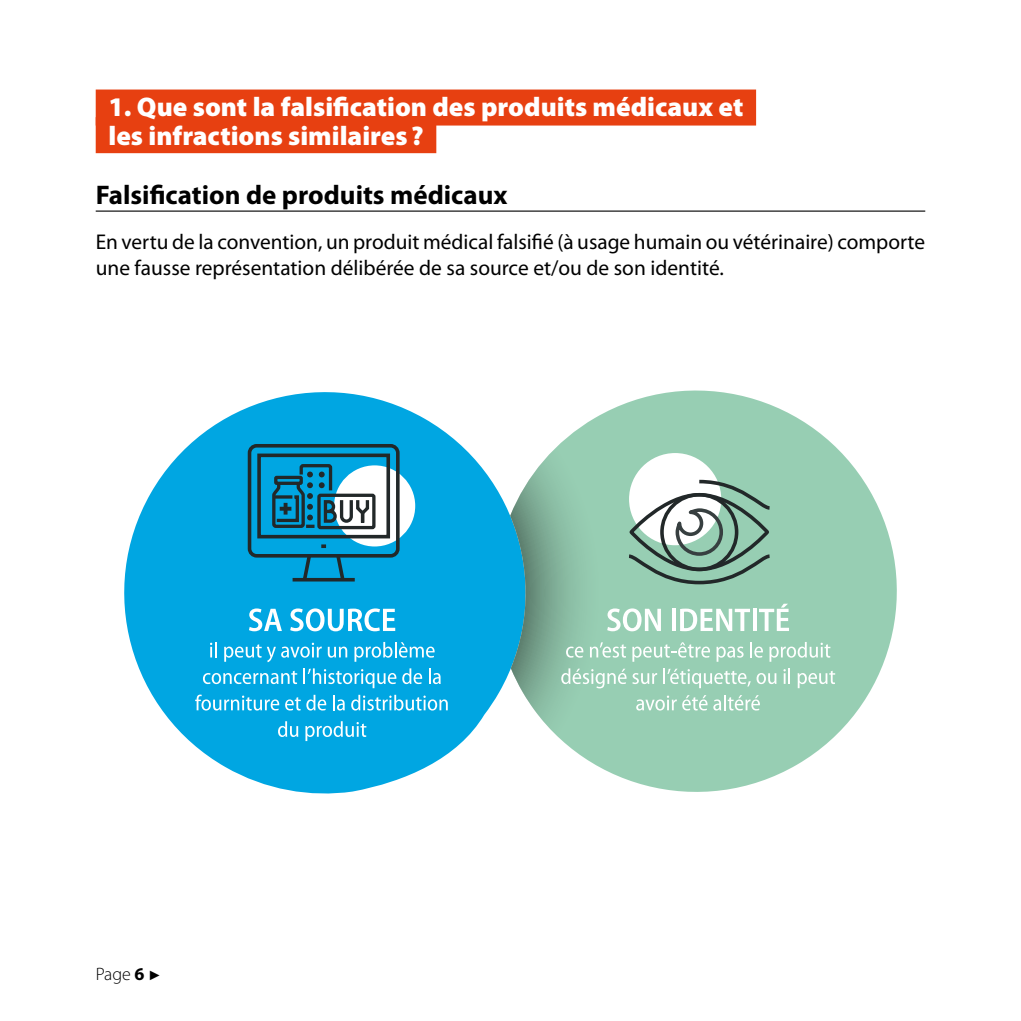
<style>
.page{position:relative;width:1021px;height:1021px;background:#fff}
.page>*{position:absolute;margin:0;border:0;box-sizing:border-box;transform-origin:0 0}
.t1{font:900 27px/29.2px "Myriad Pro";color:#fff}
.t2{font:700 27px "Myriad Pro";color:#000}
.t3{font:21.38px/25.9px "Myriad Pro";color:#000}
.t4{font:300 18px "Myriad Pro";color:#000}
.s1{font-weight:700}
.s2{font-family:"Arial";font-weight:400;font-size:13.5px}
</style>
<div class="page">
<div style="left:96px;top:89px;width:660px;height:36px;background:#e74011"></div>
<div style="left:96px;top:117px;width:340px;height:36px;background:#e74011"></div>
<hr style="left:96px;top:210px;width:829px;height:2px;background:#000">
<svg style="left:124px;top:392px;width:386px;height:402px;fill:#00a6e2"></svg>
<svg style="left:510px;top:390px;width:386px;height:401px"></svg>
<svg style="left:607px;top:608px;width:54px;height:23px"></svg>
<svg style="left:671px;top:608px;width:4px;height:23px"></svg>
<svg style="left:680px;top:608px;width:70px;height:23px"></svg>
<svg style="left:752px;top:608px;width:4px;height:23px"></svg>
<svg style="left:759px;top:603px;width:30px;height:28px"></svg>
<svg style="left:566px;top:646px;width:17px;height:11px"></svg>
<svg style="left:590px;top:642px;width:36px;height:15px"></svg>
<svg style="left:632px;top:642px;width:78px;height:19px"></svg>
<svg style="left:716px;top:646px;width:27px;height:15px"></svg>
<svg style="left:750px;top:642px;width:13px;height:15px"></svg>
<svg style="left:769px;top:642px;width:61px;height:19px"></svg>
<svg style="left:561px;top:668px;width:65px;height:20px"></svg>
<svg style="left:632px;top:673px;width:25px;height:11px"></svg>
<svg style="left:663px;top:668px;width:87px;height:20px;background:#afd9c4"></svg>
<svg style="left:756px;top:673px;width:20px;height:11px"></svg>
<svg style="left:783px;top:668px;width:7px;height:16px"></svg>
<svg style="left:797px;top:670px;width:38px;height:18px"></svg>
<svg style="left:636px;top:695px;width:40px;height:15px"></svg>
<svg style="left:682px;top:695px;width:25px;height:15px"></svg>
<svg style="left:713px;top:694px;width:47px;height:16px"></svg>
<svg style="left:249px;top:608px;width:33px;height:23px"></svg>
<svg style="left:290px;top:608px;width:105px;height:23px"></svg>
<svg style="left:210px;top:642px;width:7px;height:15px"></svg>
<svg style="left:224px;top:642px;width:98px;height:20px;background:#34b8e7"></svg>
<svg style="left:328px;top:646px;width:19px;height:11px"></svg>
<svg style="left:354px;top:642px;width:80px;height:19px;background:#40bce9"></svg>
<svg style="left:203px;top:670px;width:94px;height:14px"></svg>
<svg style="left:303px;top:668px;width:93px;height:20px;background:#3abae8"></svg>
<svg style="left:402px;top:668px;width:20px;height:16px"></svg>
<svg style="left:429px;top:668px;width:11px;height:16px"></svg>
<svg style="left:195px;top:694px;width:84px;height:16px"></svg>
<svg style="left:285px;top:694px;width:41px;height:16px"></svg>
<svg style="left:333px;top:694px;width:12px;height:16px"></svg>
<svg style="left:351px;top:694px;width:97px;height:16px;background:#47beea"></svg>
<svg style="left:278px;top:721px;width:20px;height:16px"></svg>
<svg style="left:305px;top:721px;width:61px;height:20px"></svg>
<div style="left:629px;top:453px;width:92px;height:92px;background:#fff;border-radius:50%"></div>
<svg style="left:625px;top:478px;width:148px;height:108px"></svg>
<div style="left:660px;top:493px;width:78px;height:78px;border:4px solid #222829;border-radius:50%"></div>
<div style="left:334px;top:465px;width:81px;height:81px;background:#fff;border-radius:50%"></div>
<div style="left:248px;top:444px;width:151px;height:113px;border:4px solid #222829;border-radius:7px"></div>
<svg style="left:334px;top:551px;width:13px;height:33px"></svg>
<svg style="left:300px;top:551px;width:13px;height:33px"></svg>
<hr style="left:292px;top:578px;width:63px;height:3px;background:#222829">
<svg style="left:321px;top:544px;width:5px;height:4px"></svg>
<div style="left:257px;top:453px;width:133px;height:85px;border:4px solid #222829"></div>
<svg style="left:270px;top:462px;width:101px;height:67px"></svg>
<div style="left:317px;top:493px;width:58px;height:36px;border:3px solid #222829;border-radius:2px"></div>
<p class="t1" style="left:108px;top:91px;width:636px">1. Que sont la falsification des produits médicaux et les infractions similaires ?</p>
<p class="t2" style="left:96px;top:177px;width:413px">Falsification de produits médicaux</p>
<p class="t3" style="left:96px;top:229px;width:831px">En vertu de la convention, un produit médical falsifié (à usage humain ou vétérinaire) comporte une fausse représentation délibérée de sa source et/ou de son identité.</p>
<p class="t4" style="left:96px;top:963px;width:67px">Page <span class="s1">6</span> <span class="s2">►</span></p>
</div>
